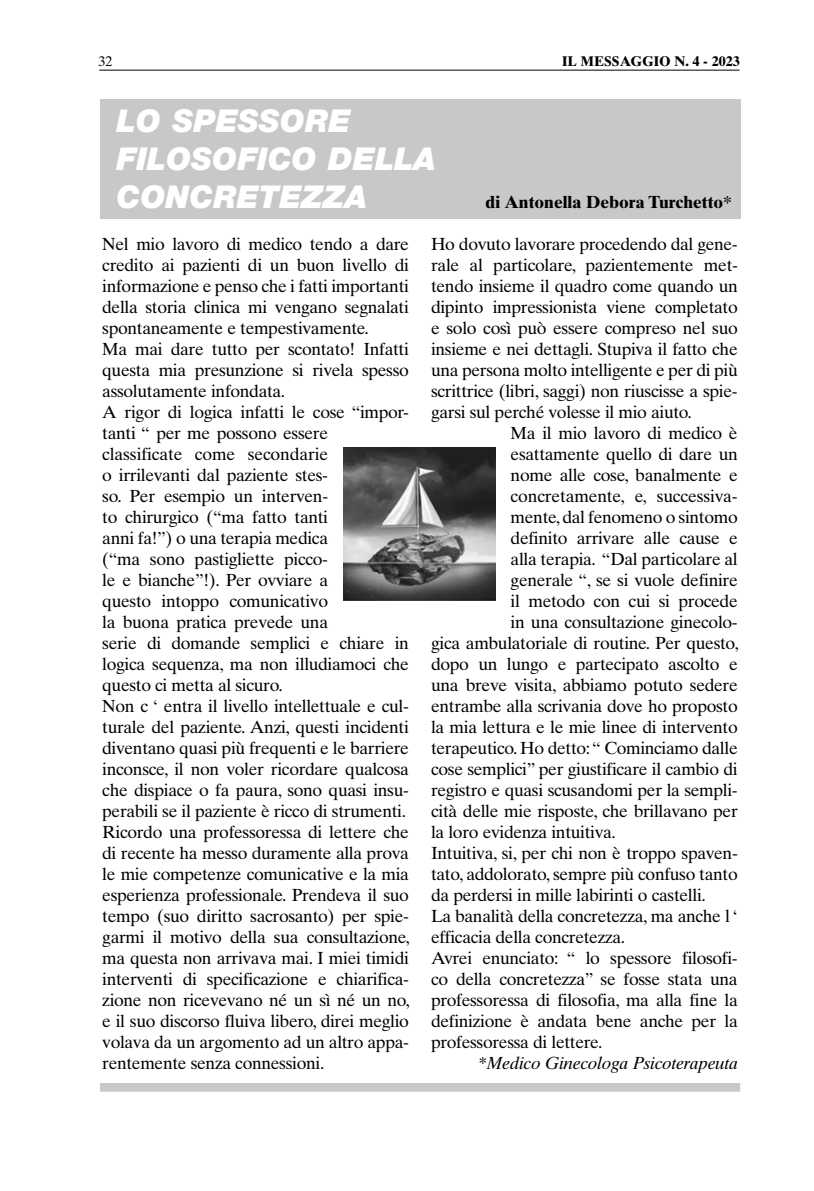
<style>
.page{position:relative;width:814px;height:1191px;background:#fff}
.page>*{position:absolute;margin:0;border:0;box-sizing:border-box;transform-origin:0 0}
.t1{font:italic 900 31.5px/37.8px "Helvetica Neue LT Std";color:#fff}
.t2{font:17.5px/21px "Times Ten";letter-spacing:-.02em;color:#000}
.t3{font:italic 17.5px "Times Ten";letter-spacing:-.02em;color:#000}
.t4{font:700 17.5px "Times Ten";color:#000}
.t5{font:700 14px "Times Ten";color:#000}
.t6{font:14px "Times Ten";color:#000}
</style>
<div class="page">
<hr style="left:99px;top:70px;width:640px;height:1px;background:#000">
<div style="left:100px;top:99px;width:640px;height:119px;background:#c7c8ca"></div>
<div style="left:100px;top:1083px;width:640px;height:8px;background:#c7c8ca"></div>
<img style="left:343px;top:448px;width:153px;height:152px">
<p class="t6" style="left:98px;top:53px;width:15px">32</p>
<p class="t5" style="left:562px;top:53px;width:179px">IL MESSAGGIO N. 4 - 2023</p>
<h1 class="t1" style="left:116px;top:101px;width:321px">LO SPESSORE<br>FILOSOFICO DELLA<br>CONCRETEZZA</h1>
<p class="t4" style="left:485px;top:191px;width:248px">di Antonella Debora Turchetto*</p>
<p class="t2" style="left:102px;top:233px;width:309px">Nel mio lavoro di medico tendo a dare credito ai pazienti di un buon livello di informazione e penso che i fatti importanti della storia clinica mi vengano segnalati spontaneamente e tempestivamente.<br>Ma mai dare tutto per scontato! Infatti questa mia presunzione si rivela spesso assolutamente infondata.<br>A rigor di logica infatti le cose “impor&shy;tanti “ per me possono essere classificate come secondarie<br>o irrilevanti dal paziente stes-<br>so. Per esempio un interven-<br>to chirurgico (“ma fatto tanti<br>anni fa!”) o una terapia medica<br>(“ma sono pastigliette picco-<br>le e bianche”!). Per ovviare a<br>questo intoppo comunicativo<br>la buona pratica prevede una<br>serie di domande semplici e chiare in logica sequenza, ma non illudiamoci che questo ci metta al sicuro.<br>Non c ‘ entra il livello intellettuale e cul&shy;turale del paziente. Anzi, questi incidenti diventano quasi più frequenti e le barriere inconsce, il non voler ricordare qualcosa che dispiace o fa paura, sono quasi insu&shy;perabili se il paziente è ricco di strumenti.<br>Ricordo una professoressa di lettere che di recente ha messo duramente alla prova le mie competenze comunicative e la mia esperienza professionale. Prendeva il suo tempo (suo diritto sacrosanto) per spie&shy;garmi il motivo della sua consultazione, ma questa non arrivava mai. I miei timidi interventi di specificazione e chiarifica&shy;zione non ricevevano né un sì né un no, e il suo discorso fluiva libero, direi meglio volava da un argomento ad un altro appa&shy;rentemente senza connessioni.</p>
<p class="t2" style="left:431px;top:233px;width:308px">Ho dovuto lavorare procedendo dal gene-</p>
<p class="t2" style="left:431px;top:254px;width:308px">rale al particolare, pazientemente met-</p>
<p class="t2" style="left:431px;top:275px;width:308px">tendo insieme il quadro come quando un</p>
<p class="t2" style="left:431px;top:296px;width:308px">dipinto impressionista viene completato</p>
<p class="t2" style="left:431px;top:317px;width:308px">e solo così può essere compreso nel suo</p>
<p class="t2" style="left:431px;top:338px;width:308px">insieme e nei dettagli. Stupiva il fatto che</p>
<p class="t2" style="left:431px;top:359px;width:308px">una persona molto intelligente e per di più</p>
<p class="t2" style="left:431px;top:380px;width:308px">scrittrice (libri, saggi) non riuscisse a spie-</p>
<p class="t2" style="left:431px;top:401px;width:262px">garsi sul perché volesse il mio aiuto.</p>
<p class="t2" style="left:510px;top:422px;width:228px">Ma il mio lavoro di medico è</p>
<p class="t2" style="left:510px;top:443px;width:229px">esattamente quello di dare un</p>
<p class="t2" style="left:510px;top:464px;width:229px">nome alle cose, banalmente e</p>
<p class="t2" style="left:510px;top:485px;width:228px">concretamente, e, successiva-</p>
<p class="t2" style="left:510px;top:506px;width:229px">mente, dal fenomeno o sintomo</p>
<p class="t2" style="left:510px;top:527px;width:229px">definito arrivare alle cause e</p>
<p class="t2" style="left:510px;top:548px;width:229px">alla terapia. “Dal particolare al</p>
<p class="t2" style="left:510px;top:569px;width:229px">generale “, se si vuole definire</p>
<p class="t2" style="left:510px;top:590px;width:229px">il metodo con cui si procede</p>
<p class="t2" style="left:510px;top:611px;width:228px">in una consultazione ginecolo-</p>
<p class="t2" style="left:431px;top:632px;width:309px">gica ambulatoriale di routine. Per questo,</p>
<p class="t2" style="left:431px;top:653px;width:308px">dopo un lungo e partecipato ascolto e</p>
<p class="t2" style="left:431px;top:674px;width:308px">una breve visita, abbiamo potuto sedere</p>
<p class="t2" style="left:431px;top:695px;width:308px">entrambe alla scrivania dove ho proposto</p>
<p class="t2" style="left:431px;top:716px;width:308px">la mia lettura e le mie linee di intervento</p>
<p class="t2" style="left:431px;top:737px;width:308px">terapeutico. Ho detto: “ Cominciamo dalle</p>
<p class="t2" style="left:431px;top:758px;width:308px">cose semplici” per giustificare il cambio di</p>
<p class="t2" style="left:431px;top:779px;width:308px">registro e quasi scusandomi per la sempli-</p>
<p class="t2" style="left:431px;top:800px;width:308px">cità delle mie risposte, che brillavano per</p>
<p class="t2" style="left:431px;top:821px;width:186px">la loro evidenza intuitiva.</p>
<p class="t2" style="left:431px;top:842px;width:308px">Intuitiva, si, per chi non è troppo spaven-</p>
<p class="t2" style="left:431px;top:863px;width:308px">tato, addolorato, sempre più confuso tanto</p>
<p class="t2" style="left:431px;top:884px;width:276px">da perdersi in mille labirinti o castelli.</p>
<p class="t2" style="left:431px;top:905px;width:308px">La banalità della concretezza, ma anche l ‘</p>
<p class="t2" style="left:431px;top:926px;width:196px">efficacia della concretezza.</p>
<p class="t2" style="left:431px;top:947px;width:308px">Avrei enunciato: “ lo spessore filosofi-</p>
<p class="t2" style="left:431px;top:968px;width:308px">co della concretezza” se fosse stata una</p>
<p class="t2" style="left:431px;top:989px;width:308px">professoressa di filosofia, ma alla fine la</p>
<p class="t2" style="left:431px;top:1010px;width:308px">definizione è andata bene anche per la</p>
<p class="t2" style="left:431px;top:1031px;width:173px">professoressa di lettere.</p>
<p class="t3" style="left:478px;top:1053px;width:261px">*Medico Ginecologa Psicoterapeuta</p>
</div>
